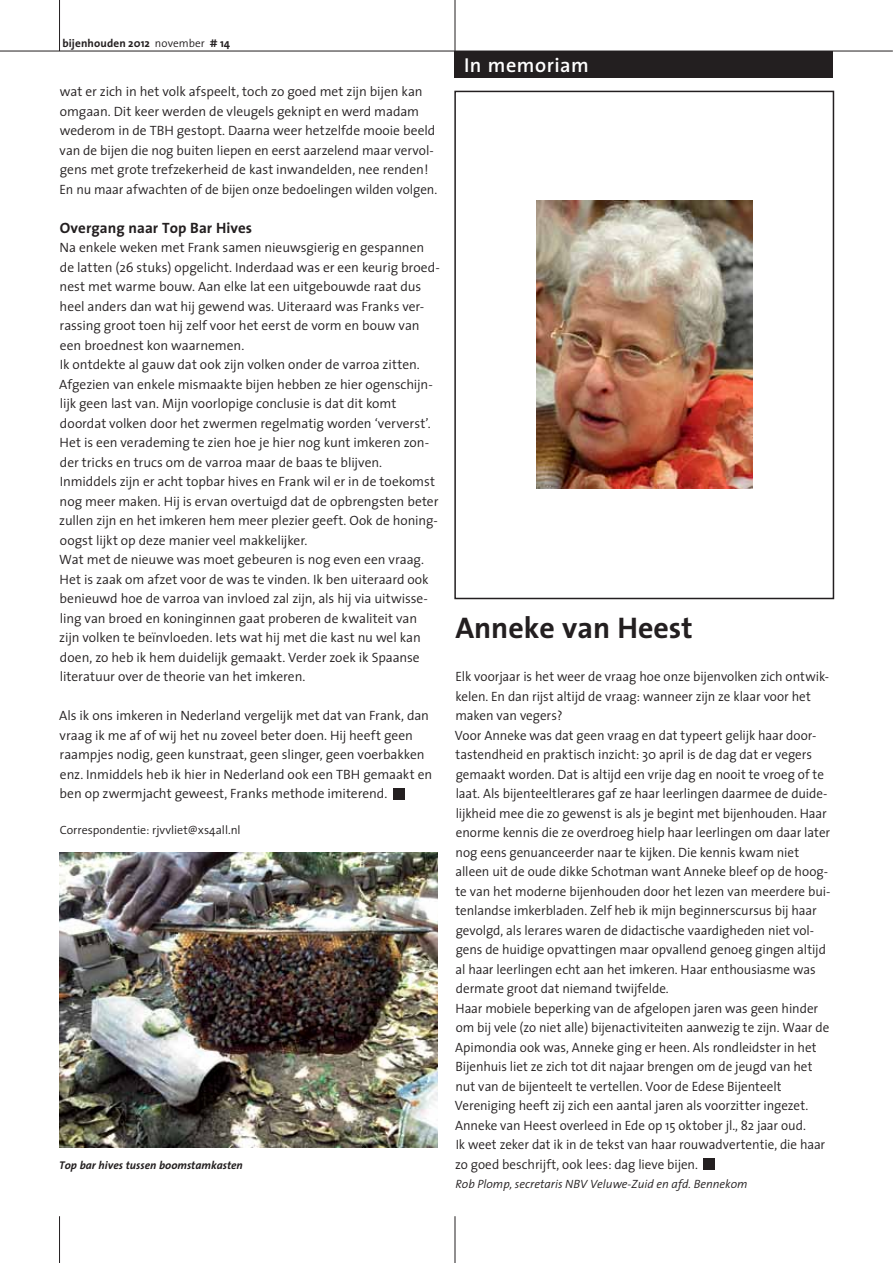
<style>
.page{position:relative;width:893px;height:1263px;background:#fff}
.page>*{position:absolute;margin:0;border:0;box-sizing:border-box;transform-origin:0 0}
.t1{font:700 30px "The Sans";color:#231f20}
.t2{font:600 20.25px "The Sans";letter-spacing:.025em;color:#fff}
.t3{font:700 15px "The Sans";letter-spacing:.005em;color:#231f20}
.t4{font:300 13.5px/19.5px "The Sans";letter-spacing:-.005em;color:#231f20}
.t5{font:italic 300 12px "The Sans";color:#231f20}
.t6{font:300 12px "The Sans";color:#231f20}
.t7{font:italic 700 11.25px "The Sans";color:#231f20}
.t8{font:700 11.25px "The Sans";letter-spacing:.01em;color:#231f20}
.s1{font-weight:300}
</style>
<div class="page">
<hr style="left:0;top:51px;width:893px;height:1px;background:#231f20">
<hr style="left:59px;top:0;width:1px;height:51px;background:#231f20">
<hr style="left:455px;top:0;width:1px;height:51px;background:#231f20">
<hr style="left:59px;top:1216px;width:1px;height:47px;background:#231f20">
<hr style="left:455px;top:1216px;width:1px;height:47px;background:#231f20">
<div style="left:393px;top:788px;width:12px;height:12px;background:#231f20"></div>
<div style="left:454px;top:51px;width:378px;height:27px;background:#231f20"></div>
<div style="left:704px;top:1159px;width:11px;height:11px;background:#231f20"></div>
<img style="left:536px;top:201px;width:216px;height:288px">
<div style="left:454px;top:91px;width:380px;height:508px;border:2px solid #231f20"></div>
<img style="left:60px;top:852px;width:378px;height:295px">
<p class="t8" style="left:63px;top:33px;width:169px">bijenhouden 2012 <span class="s1">november</span> # 14</p>
<p class="t4" style="left:60px;top:81px;width:379px">wat er zich in het volk afspeelt, toch zo goed met zijn bijen kan omgaan. Dit keer werden de vleugels geknipt en werd madam wederom in de TBH gestopt. Daarna weer hetzelfde mooie beeld van de bijen die nog buiten liepen en eerst aarzelend maar vervol&shy;gens met grote trefzekerheid de kast inwandelden, nee renden!<br>En nu maar afwachten of de bijen onze bedoelingen wilden volgen.</p>
<p class="t3" style="left:60px;top:215px;width:194px">Overgang naar Top Bar Hives</p>
<p class="t4" style="left:59px;top:237px;width:382px">Na enkele weken met Frank samen nieuwsgierig en gespannen de latten (26 stuks) opgelicht. Inderdaad was er een keurig broed&shy;nest met warme bouw. Aan elke lat een uitgebouwde raat dus heel anders dan wat hij gewend was. Uiteraard was Franks ver&shy;rassing groot toen hij zelf voor het eerst de vorm en bouw van een broednest kon waarnemen.<br>Ik ontdekte al gauw dat ook zijn volken onder de varroa zitten.<br>Afgezien van enkele mismaakte bijen hebben ze hier ogenschijn&shy;lijk geen last van. Mijn voorlopige conclusie is dat dit komt doordat volken door het zwermen regelmatig worden ‘ververst’.<br>Het is een verademing te zien hoe je hier nog kunt imkeren zon&shy;der tricks en trucs om de varroa maar de baas te blijven.<br>Inmiddels zijn er acht topbar hives en Frank wil er in de toekomst nog meer maken. Hij is ervan overtuigd dat de opbrengsten beter zullen zijn en het imkeren hem meer plezier geeft. Ook de honing&shy;oogst lijkt op deze manier veel makkelijker.<br>Wat met de nieuwe was moet gebeuren is nog even een vraag.<br>Het is zaak om afzet voor de was te vinden. Ik ben uiteraard ook benieuwd hoe de varroa van invloed zal zijn, als hij via uitwisse&shy;ling van broed en koninginnen gaat proberen de kwaliteit van zijn volken te beïnvloeden. Iets wat hij met die kast nu wel kan doen, zo heb ik hem duidelijk gemaakt. Verder zoek ik Spaanse literatuur over de theorie van het imkeren.</p>
<p class="t4" style="left:59px;top:705px;width:375px">Als ik ons imkeren in Nederland vergelijk met dat van Frank, dan vraag ik me af of wij het nu zoveel beter doen. Hij heeft geen raampjes nodig, geen kunstraat, geen slinger, geen voerbakken enz. Inmiddels heb ik hier in Nederland ook een TBH gemaakt en ben op zwermjacht geweest, Franks methode imiterend.</p>
<p class="t6" style="left:60px;top:820px;width:183px">Correspondentie: rjvvliet@xs4all.nl</p>
<p class="t7" style="left:59px;top:1155px;width:185px">Top bar hives tussen boomstamkasten</p>
<h2 class="t2" style="left:464px;top:48px;width:126px">In memoriam</h2>
<h1 class="t1" style="left:455px;top:603px;width:239px">Anneke van Heest</h1>
<p class="t4" style="left:455px;top:666px;width:377px">Elk voorjaar is het weer de vraag hoe onze bijenvolken zich ontwik&shy;kelen. En dan rijst altijd de vraag: wanneer zijn ze klaar voor het maken van vegers?<br>Voor Anneke was dat geen vraag en dat typeert gelijk haar door&shy;tastendheid en praktisch inzicht: 30 april is de dag dat er vegers gemaakt worden. Dat is altijd een vrije dag en nooit te vroeg of te laat. Als bijenteeltlerares gaf ze haar leerlingen daarmee de duide&shy;lijkheid mee die zo gewenst is als je begint met bijenhouden. Haar enorme kennis die ze overdroeg hielp haar leerlingen om daar later nog eens genuanceerder naar te kijken. Die kennis kwam niet alleen uit de oude dikke Schotman want Anneke bleef op de hoog&shy;te van het moderne bijenhouden door het lezen van meerdere bui&shy;tenlandse imkerbladen. Zelf heb ik mijn beginnerscursus bij haar gevolgd, als lerares waren de didactische vaardigheden niet vol&shy;gens de huidige opvattingen maar opvallend genoeg gingen altijd al haar leerlingen echt aan het imkeren. Haar enthousiasme was dermate groot dat niemand twijfelde.<br>Haar mobiele beperking van de afgelopen jaren was geen hinder om bij vele (zo niet alle) bijenactiviteiten aanwezig te zijn. Waar de Apimondia ook was, Anneke ging er heen. Als rondleidster in het Bijenhuis liet ze zich tot dit najaar brengen om de jeugd van het nut van de bijenteelt te vertellen. Voor de Edese Bijenteelt Vereniging heeft zij zich een aantal jaren als voorzitter ingezet.<br>Anneke van Heest overleed in Ede op 15 oktober jl., 82 jaar oud.<br>Ik weet zeker dat ik in de tekst van haar rouwadvertentie, die haar zo goed beschrijft, ook lees: dag lieve bijen.</p>
<p class="t5" style="left:455px;top:1174px;width:294px">Rob Plomp, secretaris NBV Veluwe-Zuid en afd. Bennekom</p>
</div>
